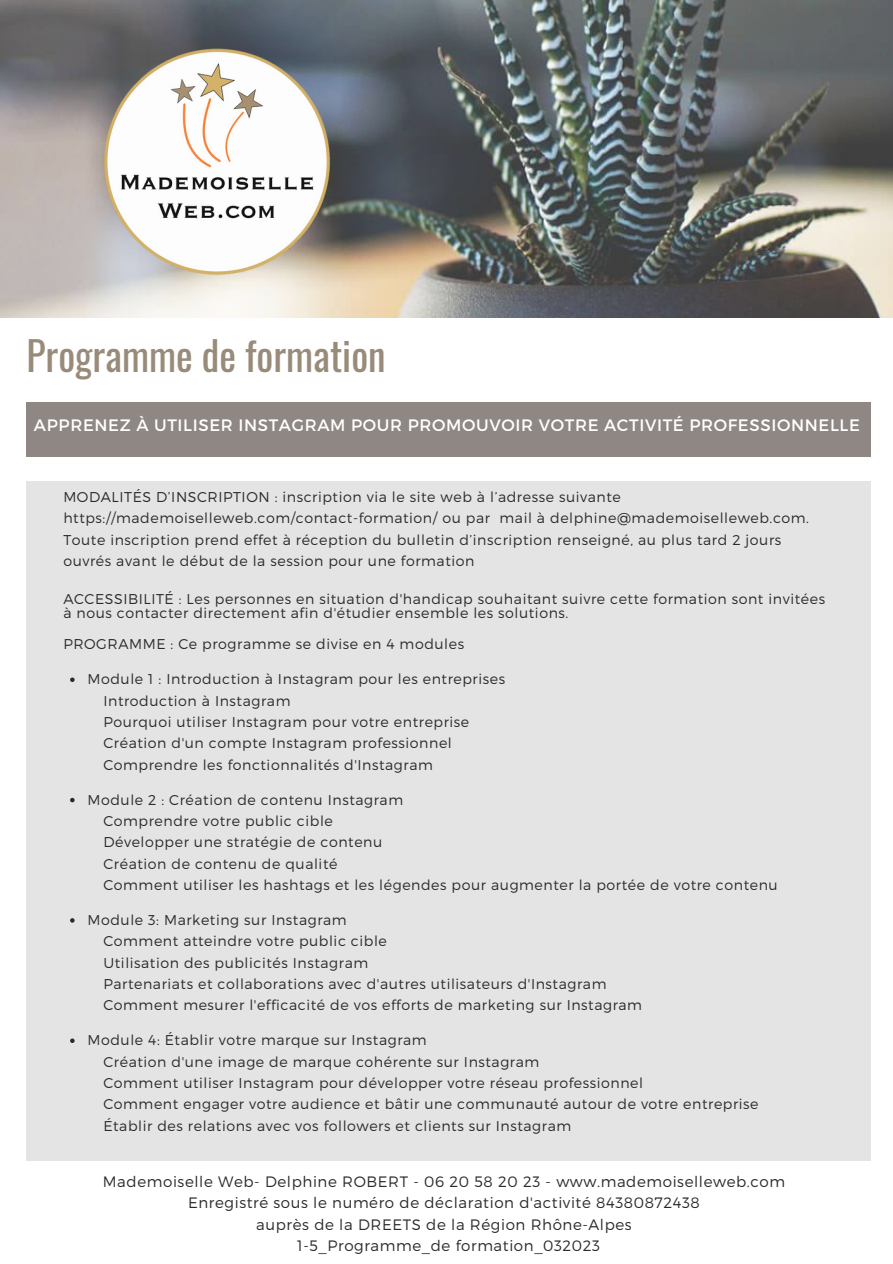
<style>
.page{position:relative;width:893px;height:1264px;background:#fff}
.page>*{position:absolute;margin:0;border:0;box-sizing:border-box;transform-origin:0 0}
.t1{font:39.6px "Oswald";color:#988b7a}
.t2{font:16.5px "Montserrat";letter-spacing:.04em;color:#fff}
.t3{font:300 15px "Montserrat";letter-spacing:.04em;color:#2a2a28}
.t4{font:300 14.25px/21.3px "Montserrat";letter-spacing:.04em;color:#2a2a28}
</style>
<div class="page">
<div style="left:27px;top:481px;width:843px;height:680px;background:#e4e4e4"></div>
<img style="left:0;top:0;width:892px;height:317px">
<img style="left:89px;top:43px;width:249px;height:236px">
<svg style="left:70px;top:677px;width:5px;height:5px"></svg>
<svg style="left:70px;top:797px;width:5px;height:5px"></svg>
<svg style="left:70px;top:918px;width:5px;height:4px"></svg>
<svg style="left:70px;top:1038px;width:5px;height:5px"></svg>
<div style="left:27px;top:402px;width:844px;height:54px;background:#8f8784"></div>
<p class="t1" style="left:27px;top:324px;width:360px">Programme de formation</p>
<p class="t2" style="left:34px;top:414px;width:827px">APPRENEZ À UTILISER INSTAGRAM POUR PROMOUVOIR VOTRE ACTIVITÉ PROFESSIONNELLE</p>
<p class="t4" style="left:63px;top:485px;width:747px">MODALITÉS D’INSCRIPTION : inscription via le site web à l’adresse suivante https://mademoiselleweb.com/contact-formation/ ou par mail à delphine@mademoiselleweb.com.<br>Toute inscription prend effet à réception du bulletin d’inscription renseigné, au plus tard 2 jours ouvrés avant le début de la session pour une formation</p>
<p class="t4" style="left:63px;top:592px;width:763px;line-height:13.5px">ACCESSIBILITÉ : Les personnes en situation d'handicap souhaitant suivre cette formation sont invitées à nous contacter directement afin d'étudier ensemble les solutions.</p>
<p class="t4" style="left:63px;top:633px;width:402px">PROGRAMME : Ce programme se divise en 4 modules</p>
<p class="t4" style="left:87px;top:667px;width:419px">Module 1 : Introduction à Instagram pour les entreprises</p>
<p class="t4" style="left:103px;top:689px;width:188px">Introduction à Instagram</p>
<p class="t4" style="left:103px;top:710px;width:367px">Pourquoi utiliser Instagram pour votre entreprise</p>
<p class="t4" style="left:103px;top:732px;width:350px">Création d'un compte Instagram professionnel</p>
<p class="t4" style="left:103px;top:753px;width:331px">Comprendre les fonctionnalités d'Instagram</p>
<p class="t4" style="left:87px;top:788px;width:317px">Module 2 : Création de contenu Instagram</p>
<p class="t4" style="left:103px;top:809px;width:231px">Comprendre votre public cible</p>
<p class="t4" style="left:103px;top:830px;width:280px">Développer une stratégie de contenu</p>
<p class="t4" style="left:103px;top:852px;width:235px">Création de contenu de qualité</p>
<p class="t4" style="left:103px;top:873px;width:675px">Comment utiliser les hashtags et les légendes pour augmenter la portée de votre contenu</p>
<p class="t4" style="left:87px;top:908px;width:261px">Module 3: Marketing sur Instagram</p>
<p class="t4" style="left:103px;top:929px;width:285px">Comment atteindre votre public cible</p>
<p class="t4" style="left:103px;top:951px;width:266px">Utilisation des publicités Instagram</p>
<p class="t4" style="left:103px;top:972px;width:504px">Partenariats et collaborations avec d'autres utilisateurs d'Instagram</p>
<p class="t4" style="left:103px;top:993px;width:540px">Comment mesurer l'efficacité de vos efforts de marketing sur Instagram</p>
<p class="t4" style="left:87px;top:1028px;width:341px">Module 4: Établir votre marque sur Instagram</p>
<p class="t4" style="left:103px;top:1050px;width:437px">Création d'une image de marque cohérente sur Instagram</p>
<p class="t4" style="left:103px;top:1071px;width:541px">Comment utiliser Instagram pour développer votre réseau professionnel</p>
<p class="t4" style="left:103px;top:1092px;width:656px">Comment engager votre audience et bâtir une communauté autour de votre entreprise</p>
<p class="t4" style="left:103px;top:1114px;width:469px">Établir des relations avec vos followers et clients sur Instagram</p>
<p class="t3" style="left:103px;top:1171px;width:683px">Mademoiselle Web- Delphine ROBERT - 06 20 58 20 23 - www.mademoiselleweb.com</p>
<p class="t3" style="left:188px;top:1193px;width:513px">Enregistré sous le numéro de déclaration d'activité 84380872438</p>
<p class="t3" style="left:256px;top:1214px;width:377px">auprès de la DREETS de la Région Rhône-Alpes</p>
<p class="t3" style="left:297px;top:1235px;width:304px">1-5_Programme_de formation_032023</p>
</div>
